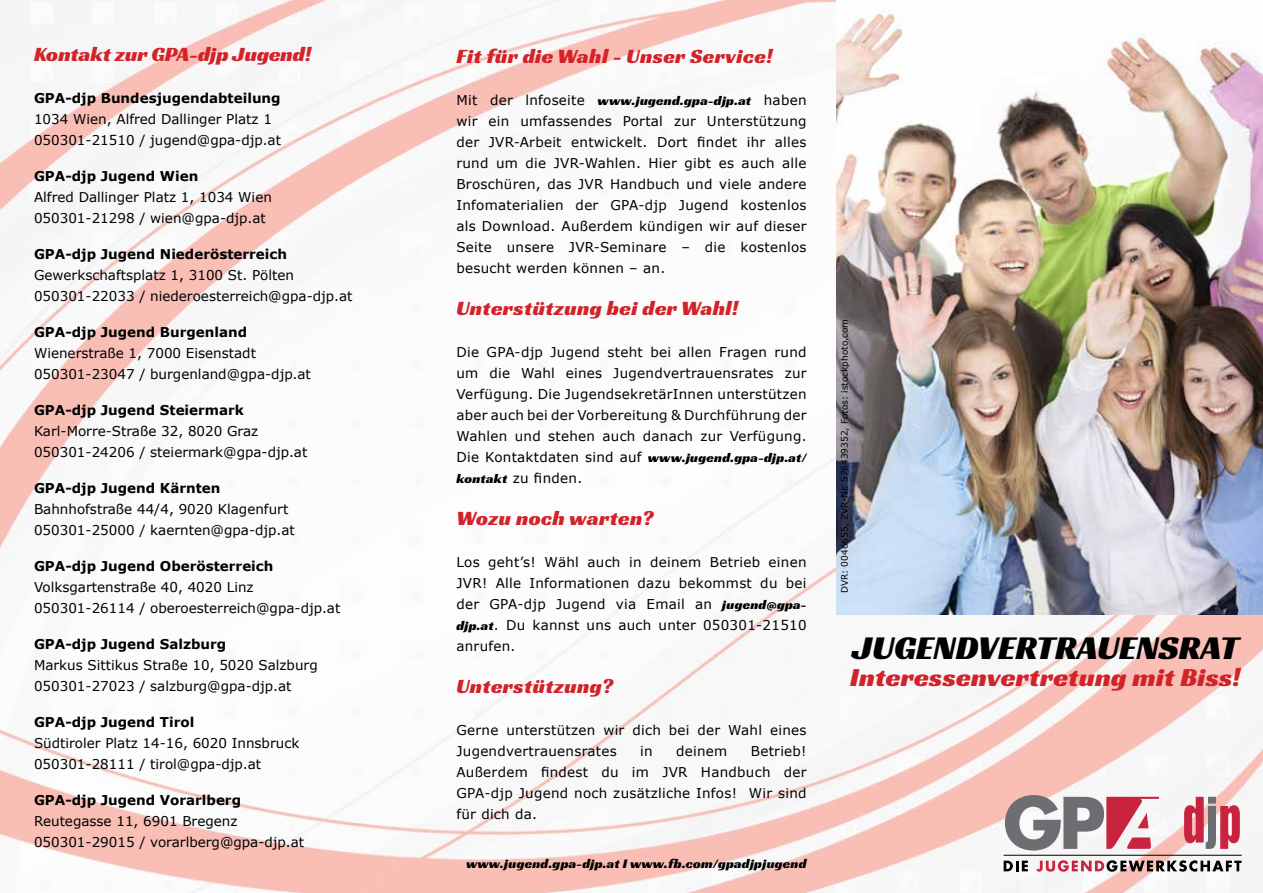
<style>
.page{position:relative;width:1263px;height:893px;background:#fff}
.page>*{position:absolute;margin:0;border:0;box-sizing:border-box;transform-origin:0 0}
.t1{font:34.5px "Racing Sans One";color:#000}
.t2{font:27px "Racing Sans One";letter-spacing:.01em;color:#d2232a}
.t3{font:21px "Racing Sans One";letter-spacing:.02em;color:#d2232a}
.t4{font:21px "Racing Sans One";color:#d2232a}
.t5{font:13.5px/21px "Verdana";color:#000}
.t6{font:700 13.5px "Verdana";color:#000}
.t7{font:13.5px "Racing Sans One";letter-spacing:.02em;color:#000}
.t8{font:13.5px/21px "Verdana";letter-spacing:.02em;color:#000}
.t9{font:9px "Verdana";color:#000}
.s1{font-family:"Verdana"}
.s2{font-family:"Racing Sans One"}
</style>
<div class="page">
<img style="left:0;top:0;width:1263px;height:893px">
<img style="left:836px;top:0;width:427px;height:614px">
<svg style="left:1003px;top:861px;width:25px;height:10px"></svg>
<svg style="left:1036px;top:860px;width:205px;height:12px"></svg>
<hr style="left:1003px;top:855px;width:239px;height:1px;background:#000">
<svg style="left:1005px;top:795px;width:154px;height:55px"></svg>
<svg style="left:1184px;top:797px;width:56px;height:52px"></svg>
<h3 class="t4" style="left:34px;top:41px;width:279px">Kontakt zur GPA-djp Jugend!</h3>
<p class="t6" style="left:34px;top:90px;width:248px">GPA-djp Bundesjugendabteilung</p>
<p class="t5" style="left:34px;top:109px;width:249px">1034 Wien, Alfred Dallinger Platz 1<br>050301-21510 / jugend@gpa-djp.at</p>
<p class="t6" style="left:34px;top:168px;width:166px">GPA-djp Jugend Wien</p>
<p class="t5" style="left:34px;top:187px;width:239px">Alfred Dallinger Platz 1, 1034 Wien<br>050301-21298 / wien@gpa-djp.at</p>
<p class="t6" style="left:34px;top:246px;width:254px">GPA-djp Jugend Niederösterreich</p>
<p class="t5" style="left:34px;top:265px;width:320px">Gewerkschaftsplatz 1, 3100 St. Pölten<br>050301-22033 / niederoesterreich@gpa-djp.at</p>
<p class="t6" style="left:34px;top:324px;width:215px">GPA-djp Jugend Burgenland</p>
<p class="t5" style="left:34px;top:343px;width:278px">Wienerstraße 1, 7000 Eisenstadt<br>050301-23047 / burgenland@gpa-djp.at</p>
<p class="t6" style="left:34px;top:402px;width:211px">GPA-djp Jugend Steiermark</p>
<p class="t5" style="left:34px;top:421px;width:275px">Karl-Morre-Straße 32, 8020 Graz<br>050301-24206 / steiermark@gpa-djp.at</p>
<p class="t6" style="left:34px;top:480px;width:188px">GPA-djp Jugend Kärnten</p>
<p class="t5" style="left:34px;top:499px;width:262px">Bahnhofstraße 44/4, 9020 Klagenfurt<br>050301-25000 / kaernten@gpa-djp.at</p>
<p class="t6" style="left:34px;top:558px;width:241px">GPA-djp Jugend Oberösterreich</p>
<p class="t5" style="left:34px;top:577px;width:308px">Volksgartenstraße 40, 4020 Linz<br>050301-26114 / oberoesterreich@gpa-djp.at</p>
<p class="t6" style="left:34px;top:636px;width:194px">GPA-djp Jugend Salzburg</p>
<p class="t5" style="left:34px;top:655px;width:285px">Markus Sittikus Straße 10, 5020 Salzburg<br>050301-27023 / salzburg@gpa-djp.at</p>
<p class="t6" style="left:34px;top:714px;width:162px">GPA-djp Jugend Tirol</p>
<p class="t5" style="left:34px;top:733px;width:267px">Südtiroler Platz 14-16, 6020 Innsbruck<br>050301-28111 / tirol@gpa-djp.at</p>
<p class="t6" style="left:34px;top:792px;width:209px">GPA-djp Jugend Vorarlberg</p>
<p class="t5" style="left:34px;top:811px;width:272px">Reutegasse 11, 6901 Bregenz<br>050301-29015 / vorarlberg@gpa-djp.at</p>
<h3 class="t3" style="left:456px;top:42px;width:318px">Fit für die Wahl - Unser Service!</h3>
<p class="t7" style="left:456px;top:92px;width:352px"><span class="s1">Mit der lnfoseite</span> www.jugend.gpa-djp.at <span class="s1">haben</span></p>
<p class="t5" style="left:456px;top:111px;width:352px;text-align:justify">wir ein umfassendes Portal zur Unterstützung der JVR-Arbeit entwickelt. Dort findet ihr alles rund um die JVR-Wahlen. Hier gibt es auch alle Broschüren, das JVR Handbuch und viele andere Infomaterialien der GPA-djp Jugend kostenlos als Download. Außerdem kündigen wir auf dieser Seite unsere JVR-Seminare – die kostenlos besucht werden können – an.</p>
<h3 class="t3" style="left:456px;top:294px;width:283px">Unterstützung bei der Wahl!</h3>
<p class="t5" style="left:456px;top:342px;width:352px;text-align:justify">Die GPA-djp Jugend steht bei allen Fragen rund um die Wahl eines Jugendvertrauensrates zur Verfügung. Die JugendsekretärInnen unterstützen aber auch bei der Vorbereitung &amp; Durchführung der Wahlen und stehen auch danach zur Verfügung.<br>Die Kontaktdaten sind auf <span class="s2">www.jugend.gpa-djp.at/ kontakt</span> zu finden.</p>
<h3 class="t3" style="left:456px;top:504px;width:198px">Wozu noch warten?</h3>
<p class="t5" style="left:456px;top:552px;width:352px;text-align:justify">Los geht’s! Wähl auch in deinem Betrieb einen JVR! Alle Informationen dazu bekommst du bei der GPA-djp Jugend via Email an <span class="s2">jugend@gpa&shy;djp.at</span>. Du kannst uns auch unter 050301-21510 anrufen.</p>
<h3 class="t3" style="left:456px;top:672px;width:158px">Unterstützung?</h3>
<p class="t8" style="left:456px;top:720px;width:352px">Gerne unterstützen wir dich bei der Wahl eines<br>Jugendvertrauensrates</p>
<p class="t5" style="left:456px;top:741px;width:352px;text-align:justify;text-indent:294px">Betrieb!<br>Außerdem findest du im JVR Handbuch der GPA-djp Jugend noch zusätzliche Infos! Wir sind für dich da.</p>
<p class="t5" style="left:640px;top:741px;width:14px">in</p>
<p class="t5" style="left:676px;top:741px;width:53px">deinem</p>
<p class="t7" style="left:466px;top:855px;width:343px">www.jugend.gpa-djp.at I www.fb.com/gpadjpjugend</p>
<p class="t9" style="left:839px;top:593px;width:276px;rotate:-90deg">DVR: 0046655, ZVR-Nr. 576439352, Fotos: istockphoto.com</p>
<h1 class="t1" style="left:852px;top:625px;width:388px">Jugendvertrauensrat</h1>
<h2 class="t2" style="left:850px;top:659px;width:392px">Interessenvertretung mit Biss!</h2>
</div>
